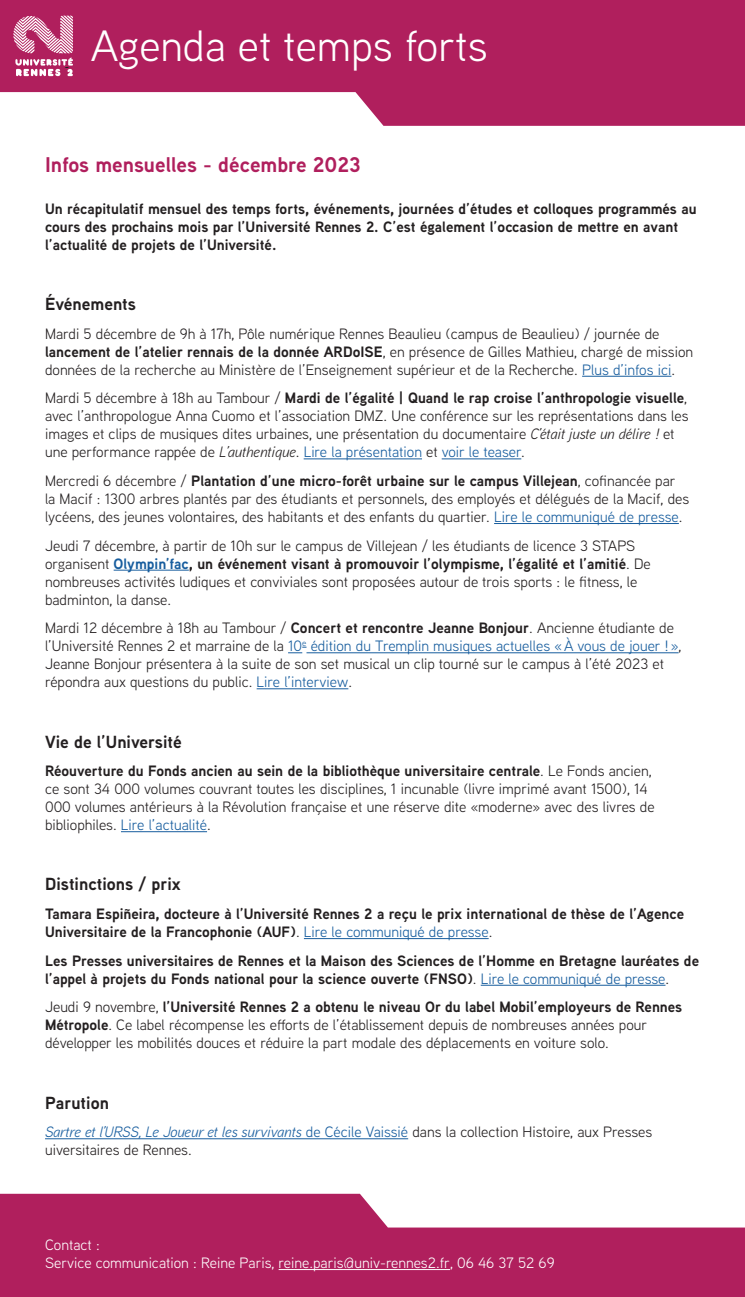
<style>
.page{position:relative;width:745px;height:1297px;background:#fff}
.page>*{position:absolute;margin:0;border:0;box-sizing:border-box;transform-origin:0 0}
.t1{font:43.75px "Aaux Next";color:#fff}
.t2{font:700 21.25px "Aaux Next";color:#b01f5d}
.t3{font:700 17.5px "Aaux Next";color:#231f20}
.t4{font:15px/18px "Aaux Next";color:#231f20}
.t5{font:700 15px/18px "Aaux Next";color:#231f20}
.t6{font:15px/18px "Aaux Next";color:#fff}
.s1{font-weight:700}
.s2{color:#175d9e}
.s3{font-style:italic}
.s4{font-weight:700;color:#175d9e}
.s5{font-weight:400}
.s6{font-weight:400;color:#175d9e}
.s7{font-style:italic;color:#175d9e}
</style>
<div class="page">
<svg style="left:0;top:0;width:744px;height:126px;background:#bb3e73"></svg>
<svg style="left:0;top:1194px;width:744px;height:103px;fill:#b01f5d"></svg>
<svg style="left:13px;top:16px;width:60px;height:60px"></svg>
<hr style="left:278px;top:1269px;width:171px;height:1px;background:#fff">
<hr style="left:581px;top:376px;width:90px;height:1px;background:#175d9e">
<hr style="left:303px;top:458px;width:119px;height:1px;background:#175d9e">
<hr style="left:441px;top:458px;width:80px;height:1px;background:#175d9e">
<hr style="left:494px;top:523px;width:184px;height:1px;background:#175d9e">
<hr style="left:114px;top:570px;width:75px;height:1px;background:#175d9e">
<svg style="left:288px;top:647px;width:18px;height:6px"></svg>
<hr style="left:306px;top:652px;width:372px;height:1px;background:#175d9e">
<hr style="left:256px;top:688px;width:92px;height:1px;background:#175d9e">
<hr style="left:121px;top:831px;width:86px;height:1px;background:#175d9e">
<hr style="left:304px;top:938px;width:184px;height:1px;background:#175d9e">
<hr style="left:480px;top:985px;width:185px;height:1px;background:#175d9e">
<hr style="left:45px;top:1138px;width:363px;height:1px;background:#175d9e">
<h1 class="t1" style="left:91px;top:17px;width:398px">Agenda et temps forts</h1>
<h2 class="t2" style="left:45px;top:150px;width:317px">Infos mensuelles - décembre 2023</h2>
<p class="t5" style="left:45px;top:199px;width:652px">Un récapitulatif mensuel des temps forts, événements, journées d’études et colloques programmés au cours des prochains mois par l’Université Rennes 2. C’est également l’occasion de mettre en avant l’actualité de projets de l’Université.</p>
<p class="t3" style="left:45px;top:292px;width:92px">Événements</p>
<p class="t4" style="left:45px;top:324px;width:649px">Mardi 5 décembre de 9h à 17h, Pôle numérique Rennes Beaulieu (campus de Beaulieu) / journée de <span class="s1">lancement de l’atelier rennais de la donnée ARDoISE</span>, en présence de Gilles Mathieu, chargé de mission données de la recherche au Ministère de l’Enseignement supérieur et de la Recherche. <span class="s2">Plus d’infos ici</span>.</p>
<p class="t4" style="left:45px;top:389px;width:644px">Mardi 5 décembre à 18h au Tambour / <span class="s1">Mardi de l’égalité | Quand le rap croise l’anthropologie visuelle</span>, avec l’anthropologue Anna Cuomo et l’association DMZ. Une conférence sur les représentations dans les images et clips de musiques dites urbaines, une présentation du documentaire <span class="s3">C’était juste un délire !</span> et une performance rappée de <span class="s3">L’authentique</span>. <span class="s2">Lire la présentation</span> et <span class="s2">voir le teaser</span>.</p>
<p class="t4" style="left:45px;top:471px;width:645px">Mercredi 6 décembre / <span class="s1">Plantation d’une micro-forêt urbaine sur le campus Villejean</span>, cofinancée par la Macif : 1300 arbres plantés par des étudiants et personnels, des employés et délégués de la Macif, des lycéens, des jeunes volontaires, des habitants et des enfants du quartier. <span class="s2">Lire le communiqué de presse</span>.</p>
<p class="t4" style="left:45px;top:536px;width:607px">Jeudi 7 décembre, à partir de 10h sur le campus de Villejean / les étudiants de licence 3 STAPS organisent <span class="s4">Olympin’fac</span><span class="s1">, un événement visant à promouvoir l’olympisme, l’égalité et l’amitié</span>. De nombreuses activités ludiques et conviviales sont proposées autour de trois sports : le fitness, le badminton, la danse.</p>
<p class="t4" style="left:45px;top:619px;width:637px">Mardi 12 décembre à 18h au Tambour / <span class="s1">Concert et rencontre Jeanne Bonjour</span>. Ancienne étudiante de l’Université Rennes 2 et marraine de la <span class="s2">10</span><sup>e</sup> <span class="s2">édition du Tremplin musiques actuelles « À vous de jouer ! »</span>, Jeanne Bonjour présentera à la suite de son set musical un clip tourné sur le campus à l’été 2023 et répondra aux questions du public. <span class="s2">Lire l’interview</span>.</p>
<p class="t3" style="left:45px;top:729px;width:138px">Vie de l’Université</p>
<p class="t4" style="left:45px;top:761px;width:610px"><span class="s1">Réouverture du Fonds ancien au sein de la bibliothèque universitaire centrale</span>. Le Fonds ancien, ce sont 34 000 volumes couvrant toutes les disciplines, 1 incunable (livre imprimé avant 1500), 14<br>000 volumes antérieurs à la Révolution française et une réserve dite «moderne» avec des livres de bibliophiles. <span class="s2">Lire l’actualité</span>.</p>
<p class="t3" style="left:45px;top:872px;width:137px">Distinctions / prix</p>
<p class="t5" style="left:45px;top:904px;width:640px">Tamara Espiñeira, docteure à l’Université Rennes 2 a reçu le prix international de thèse de l’Agence<br>Universitaire de la Francophonie (AUF)<span class="s5">.</span> <span class="s6">Lire le communiqué de presse</span><span class="s5">.</span></p>
<p class="t5" style="left:45px;top:951px;width:655px">Les Presses universitaires de Rennes et la Maison des Sciences de l’Homme en Bretagne lauréates de l’appel à projets du Fonds national pour la science ouverte (FNSO)<span class="s5">.</span> <span class="s6">Lire le communiqué de presse</span><span class="s5">.</span></p>
<p class="t4" style="left:45px;top:998px;width:638px">Jeudi 9 novembre, <span class="s1">l’Université Rennes 2 a obtenu le niveau Or du label Mobil’employeurs de Rennes<br>Métropole</span>. Ce label récompense les efforts de l’établissement depuis de nombreuses années pour développer les mobilités douces et réduire la part modale des déplacements en voiture solo.</p>
<p class="t3" style="left:45px;top:1090px;width:65px">Parution</p>
<p class="t4" style="left:45px;top:1122px;width:608px"><span class="s7">Sartre et l’URSS, Le Joueur et les survivants</span> <span class="s2">de Cécile Vaissié</span> dans la collection Histoire, aux Presses uiversitaires de Rennes.</p>
<p class="t6" style="left:45px;top:1235px;width:510px">Contact :<br>Service communication : Reine Paris, reine.paris@univ-rennes2.fr, 06 46 37 52 69</p>
</div>
